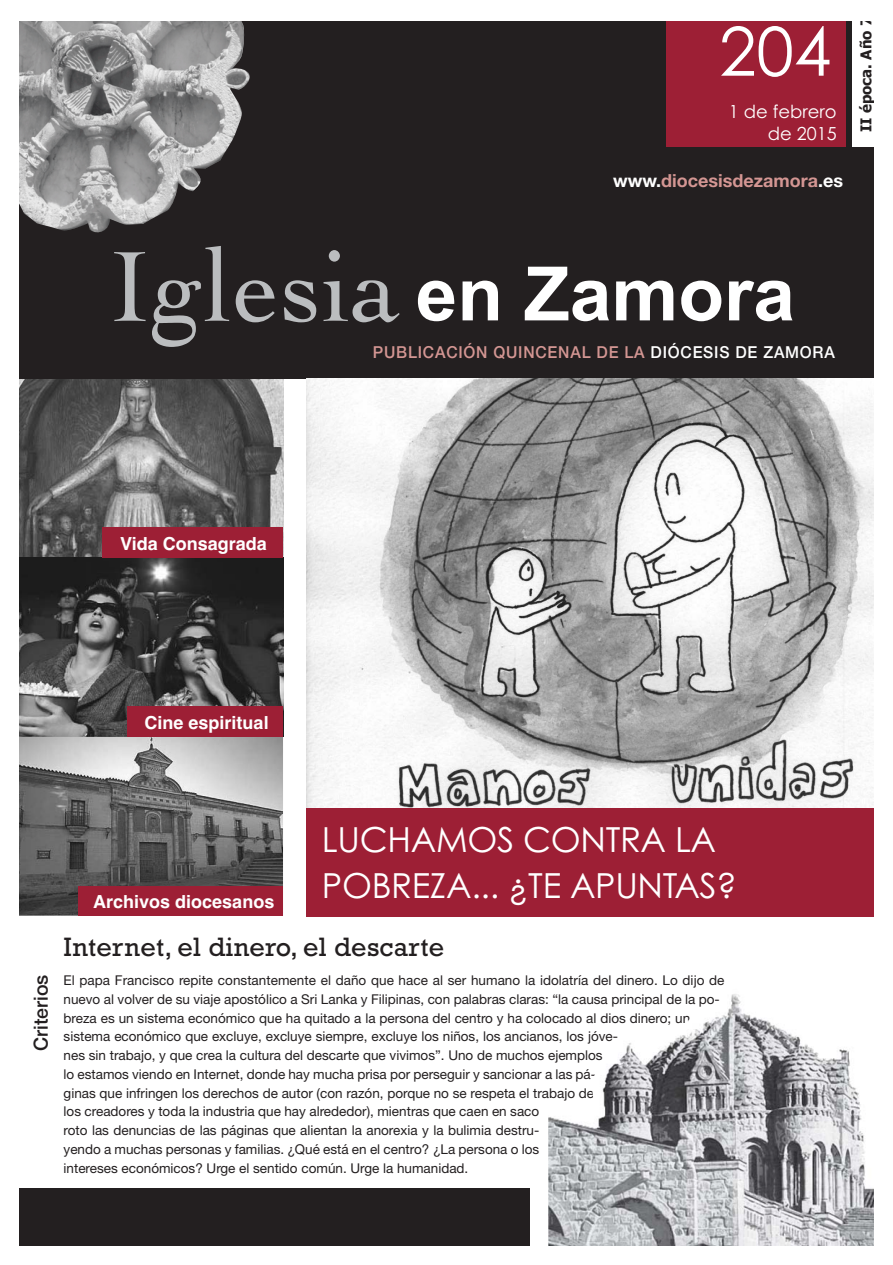
<style>
.page{position:relative;width:893px;height:1265px;background:#fff}
.page>*{position:absolute;margin:0;border:0;box-sizing:border-box;transform-origin:0 0}
.t1{font:105px "Cochin";letter-spacing:.01em;color:#bbbdbf}
.t2{font:700 75px "Arial";color:#fff}
.t3{font:67.5px "Century Gothic";color:#fff}
.t4{font:34.5px/46.5px "Century Gothic";letter-spacing:-.01em;color:#fff}
.t5{font:27px "Rockwell";letter-spacing:.01em;color:#231f20}
.t6{font:500 19.5px "Helvetica Neue";color:#231f20}
.t7{font:700 18px "Helvetica";color:#fff}
.t8{font:700 18px "Helvetica Neue";color:#d49693}
.t9{font:18px/21.6px "Century Gothic";color:#fff;text-align:right}
.t10{font:500 16.5px "Helvetica Neue";letter-spacing:.05em;color:#d49693;scale:.95 1}
.t11{font:700 15px "Tahoma";color:#231f20}
.t12{font:13.5px/18.8px "Helvetica Neue";color:#231f20}
.s1{color:#fff}
</style>
<div class="page">
<img style="left:20px;top:378px;width:263px;height:537px">
<div style="left:20px;top:21px;width:853px;height:357px;background:#231f20"></div>
<div style="left:20px;top:1188px;width:510px;height:57px;background:#231f20"></div>
<img style="left:306px;top:378px;width:567px;height:430px">
<img style="left:20px;top:21px;width:230px;height:212px">
<div style="left:306px;top:808px;width:567px;height:109px;background:#9d1f35"></div>
<svg style="left:20px;top:557px;width:263px;height:180px;background:#474747"></svg>
<div style="left:102px;top:527px;width:181px;height:31px;background:#9d1f35"></div>
<div style="left:127px;top:706px;width:156px;height:31px;background:#9d1f35"></div>
<div style="left:78px;top:885px;width:205px;height:30px;background:#9d1f35"></div>
<img style="left:548px;top:994px;width:325px;height:251px">
<div style="left:851px;top:21px;width:22px;height:126px;background:#fff"></div>
<div style="left:666px;top:21px;width:179px;height:126px;background:#9d1f35"></div>
<h3 class="t3" style="left:719px;top:26px;width:114px">204</h3>
<p class="t11" style="left:857px;top:132px;width:117px;rotate:-90deg">II época. Año 7</p>
<h3 class="t9" style="left:729px;top:103px;width:109px">1 de febrero de 2015</h3>
<h3 class="t8" style="left:613px;top:174px;width:231px"><span class="s1">www.</span>diocesisdezamora<span class="s1">.es</span></h3>
<h1 class="t1" style="left:109px;top:246px;width:292px">Iglesia</h1>
<h2 class="t2" style="left:415px;top:251px;width:381px">en Zamora</h2>
<p class="t10" style="left:373px;top:346px;width:488px">PUBLICACIÓN QUINCENAL DE LA <span class="s1">DIÓCESIS DE ZAMORA</span></p>
<h3 class="t7" style="left:120px;top:537px;width:148px">Vida Consagrada</h3>
<h3 class="t7" style="left:144px;top:716px;width:126px">Cine espiritual</h3>
<h3 class="t6" style="left:34px;top:1050px;width:78px;rotate:-90deg">Criterios</h3>
<h3 class="t7" style="left:93px;top:894px;width:183px">Archivos diocesanos</h3>
<h3 class="t4" style="left:322px;top:819px;width:416px">LUCHAMOS CONTRA LA<br>POBREZA... ¿TE APUNTAS?</h3>
<h3 class="t5" style="left:64px;top:937px;width:382px">Internet, el dinero, el descarte</h3>
<p class="t12" style="left:64px;top:972px;width:662px">El papa Francisco repite constantemente el daño que hace al ser humano la idolatría del dinero. Lo dijo de nuevo al volver de su viaje apostólico a Sri Lanka y Filipinas, con palabras claras: “la causa principal de la po&shy;breza es un sistema económico que ha quitado a la persona del centro y ha colocado al dios dinero; un sistema económico que excluye, excluye siempre, excluye los niños, los ancianos, los jóve-<br>nes sin trabajo, y que crea la cultura del descarte que vivimos”. Uno de muchos ejemplos<br>lo estamos viendo en Internet, donde hay mucha prisa por perseguir y sancionar a las pá-<br>ginas que infringen los derechos de autor (con razón, porque no se respeta el trabajo de<br>los creadores y toda la industria que hay alrededor), mientras que caen en saco<br>roto las denuncias de las páginas que alientan la anorexia y la bulimia destru-<br>yendo a muchas personas y familias. ¿Qué está en el centro? ¿La persona o los<br>intereses económicos? Urge el sentido común. Urge la humanidad.</p>
</div>
